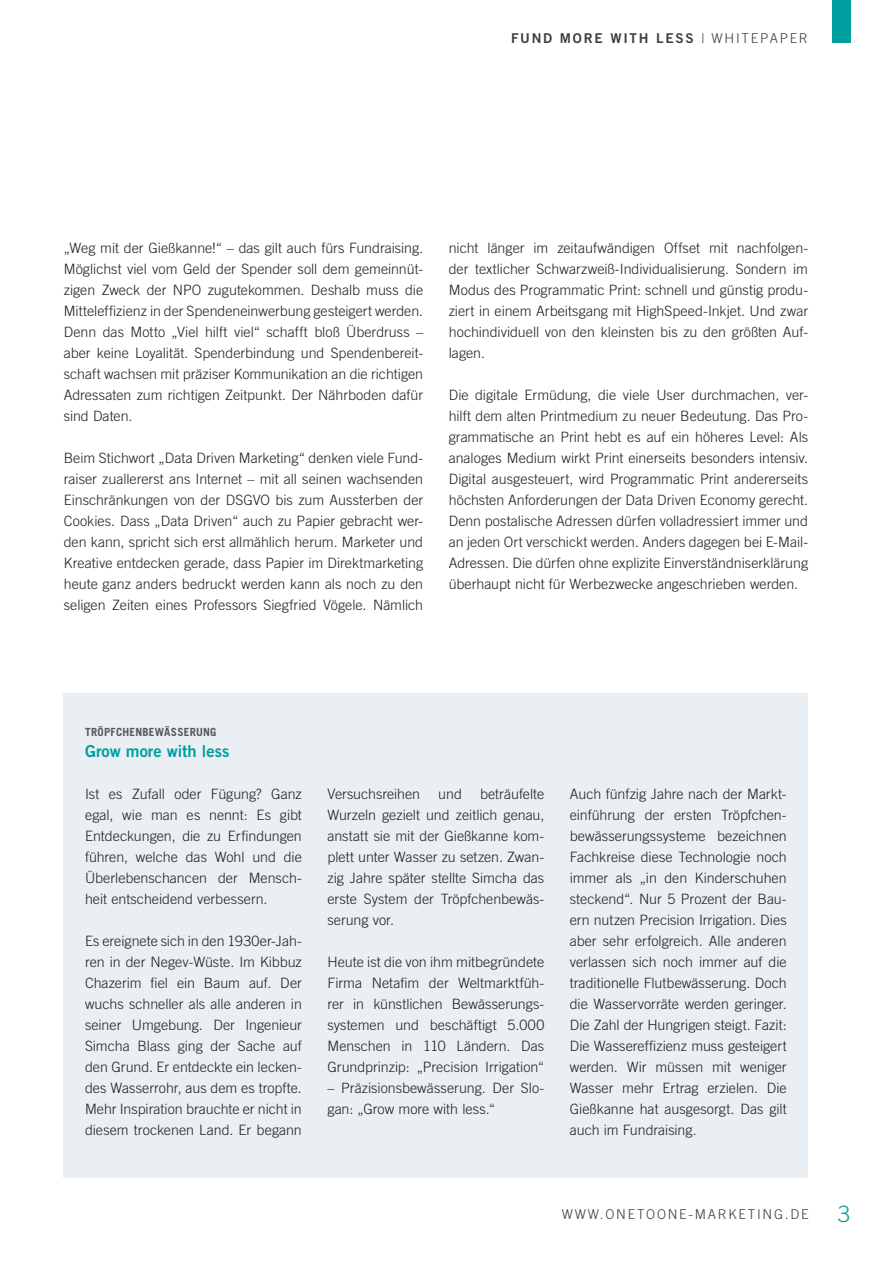
<style>
.page{position:relative;width:893px;height:1263px;background:#fff}
.page>*{position:absolute;margin:0;border:0;box-sizing:border-box;transform-origin:0 0}
.t1{font:300 22.5px "Trade Gothic LT Std";color:#009e9f}
.t2{font:16.5px "Trade Gothic LT Std Bd 2";color:#009e9f}
.t3{font:300 14.25px/21px "Trade Gothic LT Std";color:#231f20;text-align:justify}
.t4{font:13.5px "Trade Gothic LT Std Bd 2";letter-spacing:.13em;color:#3e3e3f}
.t5{font:300 13.5px "Trade Gothic LT Std";letter-spacing:.13em;color:#3e3e3f}
.t6{font:700 11.25px "Trade Gothic LT Std";letter-spacing:.02em;color:#57585a}
.s1{font-family:"Trade Gothic LT Std";font-weight:300}
</style>
<div class="page">
<div style="left:832px;top:0;width:18px;height:43px;background:#009e9f"></div>
<div style="left:64px;top:694px;width:744px;height:484px;background:#e9eff3"></div>
<p class="t4" style="left:511px;top:29px;width:298px">FUND MORE WITH LESS <span class="s1">| WHITEPAPER</span></p>
<p class="t3" style="left:64px;top:237px;width:361px">„Weg mit der Gießkanne!“ – das gilt auch fürs Fundraising.<br>Möglichst viel vom Geld der Spender soll dem gemeinnüt&shy;zigen Zweck der NPO zugutekommen. Deshalb muss die Mitteleffizienz in der Spendeneinwerbung gesteigert werden.<br>Denn das Motto „Viel hilft viel“ schafft bloß Überdruss – aber keine Loyalität. Spenderbindung und Spendenbereit&shy;schaft wachsen mit präziser Kommunikation an die richtigen Adressaten zum richtigen Zeitpunkt. Der Nährboden dafür sind Daten.</p>
<p class="t3" style="left:64px;top:447px;width:361px">Beim Stichwort „Data Driven Marketing“ denken viele Fund&shy;raiser zuallererst ans Internet – mit all seinen wachsenden Einschränkungen von der DSGVO bis zum Aussterben der Cookies. Dass „Data Driven“ auch zu Papier gebracht wer&shy;den kann, spricht sich erst allmählich herum. Marketer und Kreative entdecken gerade, dass Papier im Direktmarketing heute ganz anders bedruckt werden kann als noch zu den seligen Zeiten eines Professors Siegfried Vögele. Nämlich</p>
<p class="t3" style="left:449px;top:237px;width:361px">nicht länger im zeitaufwändigen Offset mit nachfolgen&shy;der textlicher Schwarzweiß-Individualisierung. Sondern im Modus des Programmatic Print: schnell und günstig produ&shy;ziert in einem Arbeitsgang mit HighSpeed-Inkjet. Und zwar hochindividuell von den kleinsten bis zu den größten Auf&shy;lagen.</p>
<p class="t3" style="left:449px;top:384px;width:361px">Die digitale Ermüdung, die viele User durchmachen, ver&shy;hilft dem alten Printmedium zu neuer Bedeutung. Das Pro&shy;grammatische an Print hebt es auf ein höheres Level: Als analoges Medium wirkt Print einerseits besonders intensiv.<br>Digital ausgesteuert, wird Programmatic Print andererseits höchsten Anforderungen der Data Driven Economy gerecht.<br>Denn postalische Adressen dürfen volladressiert immer und an jeden Ort verschickt werden. Anders dagegen bei E-Mail-Adressen. Die dürfen ohne explizite Einverständniserklärung überhaupt nicht für Werbezwecke angeschrieben werden.</p>
<p class="t6" style="left:85px;top:725px;width:133px">TRÖPFCHENBEWÄSSERUNG</p>
<p class="t2" style="left:85px;top:740px;width:146px">Grow more with less</p>
<p class="t3" style="left:85px;top:783px;width:218px">Ist es Zufall oder Fügung? Ganz egal, wie man es nennt: Es gibt Entdeckungen, die zu Erfindungen führen, welche das Wohl und die Überlebenschancen der Mensch&shy;heit entscheidend verbessern.</p>
<p class="t3" style="left:85px;top:930px;width:218px">Es ereignete sich in den 1930er-Jah&shy;ren in der Negev-Wüste. Im Kibbuz Chazerim fiel ein Baum auf. Der wuchs schneller als alle anderen in seiner Umgebung. Der Ingenieur Simcha Blass ging der Sache auf den Grund. Er entdeckte ein lecken&shy;des Wasserrohr, aus dem es tropfte.<br>Mehr Inspiration brauchte er nicht in diesem trockenen Land. Er begann</p>
<p class="t3" style="left:327px;top:783px;width:218px;text-indent:153px">beträufelte Wurzeln gezielt und zeitlich genau, anstatt sie mit der Gießkanne kom&shy;plett unter Wasser zu setzen. Zwan&shy;zig Jahre später stellte Simcha das erste System der Tröpfchenbewäs&shy;serung vor.</p>
<p class="t3" style="left:327px;top:951px;width:218px">Heute ist die von ihm mitbegründete Firma Netafim der Weltmarktfüh&shy;rer in künstlichen Bewässerungs&shy;systemen und beschäftigt 5.000<br>Menschen in 110 Ländern. Das Grundprinzip: „Precision Irrigation“</p>
<p class="t3" style="left:327px;top:1077px;width:218px">– Präzisionsbewässerung. Der Slo&shy;gan: „Grow more with less.“</p>
<p class="t3" style="left:327px;top:783px;width:94px">Versuchsreihen</p>
<p class="t3" style="left:438px;top:783px;width:25px">und</p>
<p class="t3" style="left:570px;top:783px;width:218px">Auch fünfzig Jahre nach der Markt&shy;einführung der ersten Tröpfchen&shy;bewässerungssysteme bezeichnen Fachkreise diese Technologie noch immer als „in den Kinderschuhen steckend“. Nur 5 Prozent der Bau&shy;ern nutzen Precision Irrigation. Dies aber sehr erfolgreich. Alle anderen verlassen sich noch immer auf die traditionelle Flutbewässerung. Doch die Wasservorräte werden geringer.<br>Die Zahl der Hungrigen steigt. Fazit:<br>Die Wassereffizienz muss gesteigert werden. Wir müssen mit weniger Wasser mehr Ertrag erzielen. Die Gießkanne hat ausgesorgt. Das gilt auch im Fundraising.</p>
<p class="t5" style="left:562px;top:1206px;width:248px">WWW.ONETOONE-MARKETING.DE</p>
<h1 class="t1" style="left:838px;top:1200px;width:14px">3</h1>
</div>
